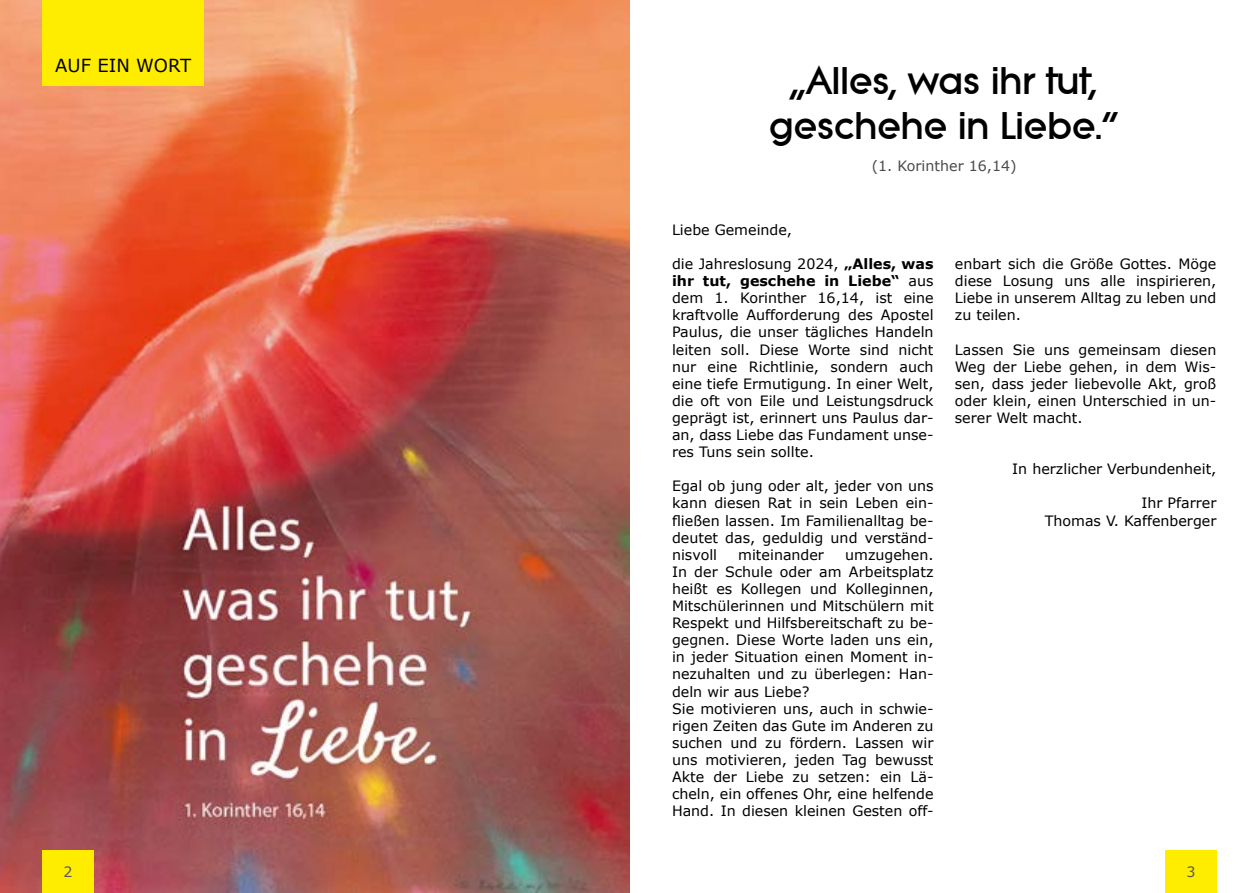
<style>
.page{position:relative;width:1259px;height:893px;background:#fff}
.page>*{position:absolute;margin:0;border:0;box-sizing:border-box;transform-origin:0 0}
.t1{font:800 37.5px/45px "Brad Becker";color:#000;text-align:center}
.t2{font:18px "Verdana";color:#000}
.t3{font:14.25px/17.1px "Verdana";color:#000;text-align:justify}
.t4{font:14.25px "Verdana";color:#4a4a49}
.t5{font:14.25px "Verdana";color:#575756}
.s1{font-weight:700}
</style>
<div class="page">
<img style="left:0;top:0;width:629px;height:893px">
<div style="left:43px;top:850px;width:51px;height:43px;background:#ffed00"></div>
<div style="left:43px;top:0;width:161px;height:85px;background:#ffed00"></div>
<div style="left:1165px;top:850px;width:51px;height:43px;background:#ffed00"></div>
<p class="t2" style="left:55px;top:54px;width:137px">AUF EIN WORT</p>
<h1 class="t1" style="left:769px;top:58px;width:351px">„Alles, was ihr tut, geschehe in Liebe.“</h1>
<p class="t4" style="left:872px;top:156px;width:146px">(1. Korinther 16,14)</p>
<p class="t5" style="left:64px;top:863px;width:11px">2</p>
<p class="t3" style="left:672px;top:221px;width:122px">Liebe Gemeinde,</p>
<p class="t3" style="left:672px;top:255px;width:263px">die Jahreslosung 2024, <span class="s1">„Alles, was ihr tut, geschehe in Liebe“</span> aus dem 1. Korinther 16,14, ist eine kraftvolle Aufforderung des Apostel Paulus, die unser tägliches Handeln leiten soll. Diese Worte sind nicht nur eine Richtlinie, sondern auch eine tiefe Ermutigung. In einer Welt, die oft von Eile und Leistungsdruck geprägt ist, erinnert uns Paulus dar&shy;an, dass Liebe das Fundament unse&shy;res Tuns sein sollte.</p>
<p class="t3" style="left:672px;top:478px;width:263px">Egal ob jung oder alt, jeder von uns kann diesen Rat in sein Leben ein&shy;fließen lassen. Im Familienalltag be&shy;deutet das, geduldig und verständ&shy;nisvoll</p>
<p class="t3" style="left:672px;top:546px;width:263px;text-align:left;text-indent:173px">umzugehen.<br>In der Schule oder am Arbeitsplatz heißt es Kollegen und Kolleginnen,<br>Mitschülerinnen und Mitschülern mit<br>Respekt und Hilfsbereitschaft zu be&shy;gegnen. Diese Worte laden uns ein, in jeder Situation einen Moment in&shy;nezuhalten und zu überlegen: Han&shy;deln wir aus Liebe?<br>Sie motivieren uns, auch in schwie&shy;rigen Zeiten das Gute im Anderen zu suchen und zu fördern. Lassen wir uns motivieren, jeden Tag bewusst<br>Akte der Liebe zu setzen: ein Lä&shy;cheln, ein offenes Ohr, eine helfende<br>Hand. In diesen kleinen Gesten off-</p>
<p class="t3" style="left:738px;top:546px;width:87px">miteinander</p>
<p class="t3" style="left:955px;top:255px;width:263px">enbart sich die Größe Gottes. Möge diese Losung uns alle inspirieren, Liebe in unserem Alltag zu leben und zu teilen.</p>
<p class="t3" style="left:955px;top:341px;width:263px">Lassen Sie uns gemeinsam diesen Weg der Liebe gehen, in dem Wis&shy;sen, dass jeder liebevolle Akt, groß oder klein, einen Unterschied in un&shy;serer Welt macht.</p>
<p class="t3" style="left:1012px;top:461px;width:206px">In herzlicher Verbundenheit,</p>
<p class="t3" style="left:1044px;top:495px;width:173px;text-align:right">Ihr Pfarrer<br>Thomas V. Kaffenberger</p>
<p class="t5" style="left:1186px;top:863px;width:11px">3</p>
</div>
